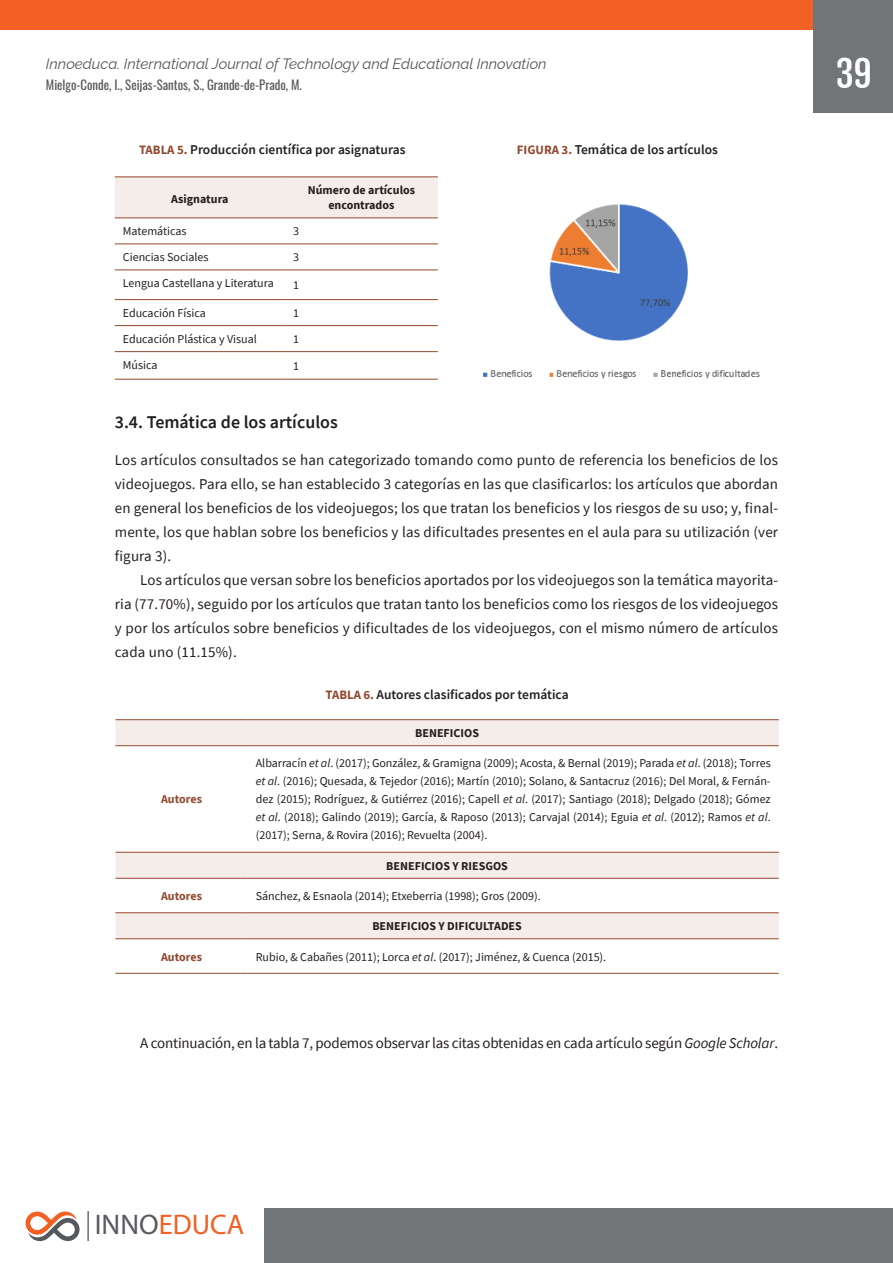
<style>
.page{position:relative;width:893px;height:1263px;background:#fff}
.page>*{position:absolute;margin:0;border:0;box-sizing:border-box;transform-origin:0 0}
.t1{font:36px "Fjalla One";color:#fff}
.t2{font:28.5px "Myriad Pro";color:#f26024}
.SUBTITULO{font:600 18px "Source Sans Pro";color:#231f20}
.PARRAFO{font:15px/24px "Source Sans Pro";letter-spacing:-.01em;color:#231f20;text-align:justify}
.PRIMER_PARRAFO{font:15px/24px "Source Sans Pro";letter-spacing:.01em;color:#231f20;text-align:justify}
.t3{font:italic 15px "Raleway";color:#57585a}
.TITULO_TABLA{font:600 13.5px "Source Sans Pro";color:#231f20}
.t4{font:12.75px "Oswald";color:#57585a}
.TEXTO_TABLA{font:12px/18px "Source Sans Pro";color:#231f20;text-align:justify}
.TEXTO_TABLA-2{font:700 12px/15px "Source Sans Pro";color:#231f20;text-align:center}
.TEXTO_TABLA-3{font:700 12px "Source Sans Pro";color:#914a30}
.s1{font-weight:700;font-size:12.75px;color:#914a30}
.s2{font-style:italic}
.s3{color:#585a5e}
</style>
<div class="page">
<div style="left:0;top:0;width:893px;height:30px;background:#f26024"></div>
<hr style="left:0;top:0;width:1px;height:112px;background:#727578">
<div style="left:814px;top:0;width:79px;height:112px;background:#727578"></div>
<div style="left:264px;top:1209px;width:629px;height:54px;background:#727578"></div>
<img style="left:87px;top:1211px;width:2px;height:30px">
<svg style="left:26px;top:1211px;width:54px;height:30px"></svg>
<div style="left:115px;top:178px;width:323px;height:40px;background:#f5edea"></div>
<hr style="left:115px;top:177px;width:170px;height:1px;background:#96482d">
<hr style="left:285px;top:177px;width:153px;height:1px;background:#96482d">
<hr style="left:115px;top:218px;width:170px;height:1px;background:#96482d">
<hr style="left:285px;top:218px;width:153px;height:1px;background:#96482d">
<hr style="left:115px;top:244px;width:170px;height:1px;background:#96482d">
<hr style="left:285px;top:244px;width:153px;height:1px;background:#96482d">
<hr style="left:115px;top:270px;width:170px;height:1px;background:#96482d">
<hr style="left:285px;top:270px;width:153px;height:1px;background:#96482d">
<hr style="left:115px;top:299px;width:170px;height:1px;background:#96482d">
<hr style="left:285px;top:299px;width:153px;height:1px;background:#96482d">
<hr style="left:115px;top:325px;width:170px;height:1px;background:#96482d">
<hr style="left:285px;top:325px;width:153px;height:1px;background:#96482d">
<hr style="left:115px;top:351px;width:170px;height:1px;background:#96482d">
<hr style="left:285px;top:351px;width:153px;height:1px;background:#96482d">
<hr style="left:115px;top:379px;width:170px;height:1px;background:#96482d">
<hr style="left:285px;top:379px;width:153px;height:1px;background:#96482d">
<img style="left:483px;top:204px;width:277px;height:175px">
<svg style="left:115px;top:720px;width:664px;height:218px"></svg>
<hr style="left:115px;top:719px;width:133px;height:1px;background:#96482d">
<hr style="left:248px;top:719px;width:531px;height:1px;background:#96482d">
<hr style="left:115px;top:745px;width:133px;height:1px;background:#96482d">
<hr style="left:248px;top:745px;width:531px;height:1px;background:#96482d">
<hr style="left:115px;top:973px;width:133px;height:1px;background:#96482d">
<hr style="left:248px;top:973px;width:531px;height:1px;background:#96482d">
<hr style="left:115px;top:852px;width:133px;height:1px;background:#96482d">
<hr style="left:248px;top:852px;width:531px;height:1px;background:#96482d">
<hr style="left:115px;top:878px;width:133px;height:1px;background:#96482d">
<hr style="left:248px;top:878px;width:531px;height:1px;background:#96482d">
<hr style="left:115px;top:912px;width:133px;height:1px;background:#96482d">
<hr style="left:248px;top:912px;width:531px;height:1px;background:#96482d">
<hr style="left:115px;top:938px;width:133px;height:1px;background:#96482d">
<hr style="left:248px;top:938px;width:531px;height:1px;background:#96482d">
<p class="t3" style="left:46px;top:51px;width:502px">Innoeduca. International Journal of Technology and Educational Innovation</p>
<p class="t4" style="left:46px;top:74px;width:258px">Mielgo-Conde, I., Seijas-Santos, S., Grande-de-Prado, M.</p>
<p class="TITULO_TABLA" style="left:139px;top:141px;width:268px"><span class="s1">TABLA 5.</span> Producción científica por asignaturas</p>
<p class="TITULO_TABLA" style="left:517px;top:140px;width:203px"><span class="s1">FIGURA 3.</span> Temática de los artículos</p>
<p class="TEXTO_TABLA-2" style="left:171px;top:191px;width:59px">Asignatura</p>
<p class="TEXTO_TABLA-2" style="left:308px;top:183px;width:109px">Número de artículos encontrados</p>
<p class="TEXTO_TABLA" style="left:123px;top:222px;width:65px">Matemáticas</p>
<p class="TEXTO_TABLA" style="left:293px;top:222px;width:7px">3</p>
<p class="TEXTO_TABLA" style="left:123px;top:248px;width:87px">Ciencias Sociales</p>
<p class="TEXTO_TABLA" style="left:293px;top:248px;width:7px">3</p>
<p class="TEXTO_TABLA" style="left:123px;top:274px;width:152px">Lengua Castellana y Literatura</p>
<p class="TEXTO_TABLA" style="left:293px;top:276px;width:7px">1</p>
<p class="TEXTO_TABLA" style="left:123px;top:304px;width:84px">Educación Física</p>
<p class="TEXTO_TABLA" style="left:293px;top:304px;width:7px">1</p>
<p class="TEXTO_TABLA" style="left:123px;top:330px;width:135px">Educación Plástica y Visual</p>
<p class="TEXTO_TABLA" style="left:293px;top:330px;width:7px">1</p>
<p class="TEXTO_TABLA" style="left:123px;top:356px;width:36px">Música</p>
<p class="TEXTO_TABLA" style="left:293px;top:357px;width:7px">1</p>
<p class="SUBTITULO" style="left:115px;top:411px;width:224px">3.4. Temática de los artículos</p>
<p class="PRIMER_PARRAFO" style="left:115px;top:448px;width:665px">Los artículos consultados se han categorizado tomando como punto de referencia los beneficios de los videojuegos. Para ello, se han establecido 3 categorías en las que clasificarlos: los artículos que abordan en general los beneficios de los videojuegos; los que tratan los beneficios y los riesgos de su uso; y, final&shy;mente, los que hablan sobre los beneficios y las dificultades presentes en el aula para su utilización (ver figura 3).</p>
<p class="PARRAFO" style="left:115px;top:568px;width:665px;text-indent:26px">Los artículos que versan sobre los beneficios aportados por los videojuegos son la temática mayorita&shy;ria (77.70%), seguido por los artículos que tratan tanto los beneficios como los riesgos de los videojuegos y por los artículos sobre beneficios y dificultades de los videojuegos, con el mismo número de artículos cada uno (11.15%).</p>
<p class="TEXTO_TABLA-3" style="left:161px;top:791px;width:42px">Autores</p>
<p class="TITULO_TABLA" style="left:326px;top:686px;width:245px"><span class="s1">TABLA 6.</span> Autores clasificados por temática</p>
<p class="TEXTO_TABLA-2" style="left:415px;top:725px;width:65px">BENEFICIOS</p>
<p class="TEXTO_TABLA" style="left:256px;top:754px;width:516px">Albarracín <span class="s2">et al</span>. (2017); González, &amp; Gramigna (2009); Acosta, &amp; Bernal (2019); Parada <span class="s2">et al</span>. (2018); Torres <span class="s2">et al</span>. (2016); Quesada, &amp; Tejedor (2016); Martín (2010); Solano, &amp; Santacruz (2016); Del Moral, &amp; Fernán&shy;dez (2015); Rodríguez, &amp; Gutiérrez (2016); Capell <span class="s2">et al</span>. (2017); Santiago (2018); Delgado (2018); Gómez <span class="s2">et al</span>. (2018); Galindo (2019); García, &amp; Raposo (2013); Carvajal (2014); Eguia <span class="s2">et al</span>. (2012); Ramos <span class="s2">et al</span>. (2017); Serna, &amp; Rovira (2016); Revuelta (2004).</p>
<p class="TEXTO_TABLA-2" style="left:386px;top:858px;width:123px">BENEFICIOS Y RIESGOS</p>
<p class="TEXTO_TABLA-3" style="left:161px;top:888px;width:42px">Autores</p>
<p class="TEXTO_TABLA" style="left:256px;top:887px;width:286px">Sánchez, &amp; Esnaola (2014); Etxeberria (1998); Gros (2009).</p>
<p class="TEXTO_TABLA-2" style="left:372px;top:919px;width:151px">BENEFICIOS Y DIFICULTADES</p>
<p class="TEXTO_TABLA-3" style="left:161px;top:948px;width:42px">Autores</p>
<p class="TEXTO_TABLA" style="left:256px;top:947px;width:352px">Rubio, &amp; Cabañes (2011); Lorca <span class="s2">et al</span>. (2017); Jiménez, &amp; Cuenca (2015).</p>
<p class="PARRAFO" style="left:140px;top:1031px;width:639px">A continuación, en la tabla 7, podemos observar las citas obtenidas en cada artículo según <span class="s2">Google Scholar</span>.</p>
<h1 class="t1" style="left:836px;top:52px;width:38px">39</h1>
<h2 class="t2" style="left:95px;top:1207px;width:151px"><span class="s3">INNO</span>EDUCA</h2>
</div>
